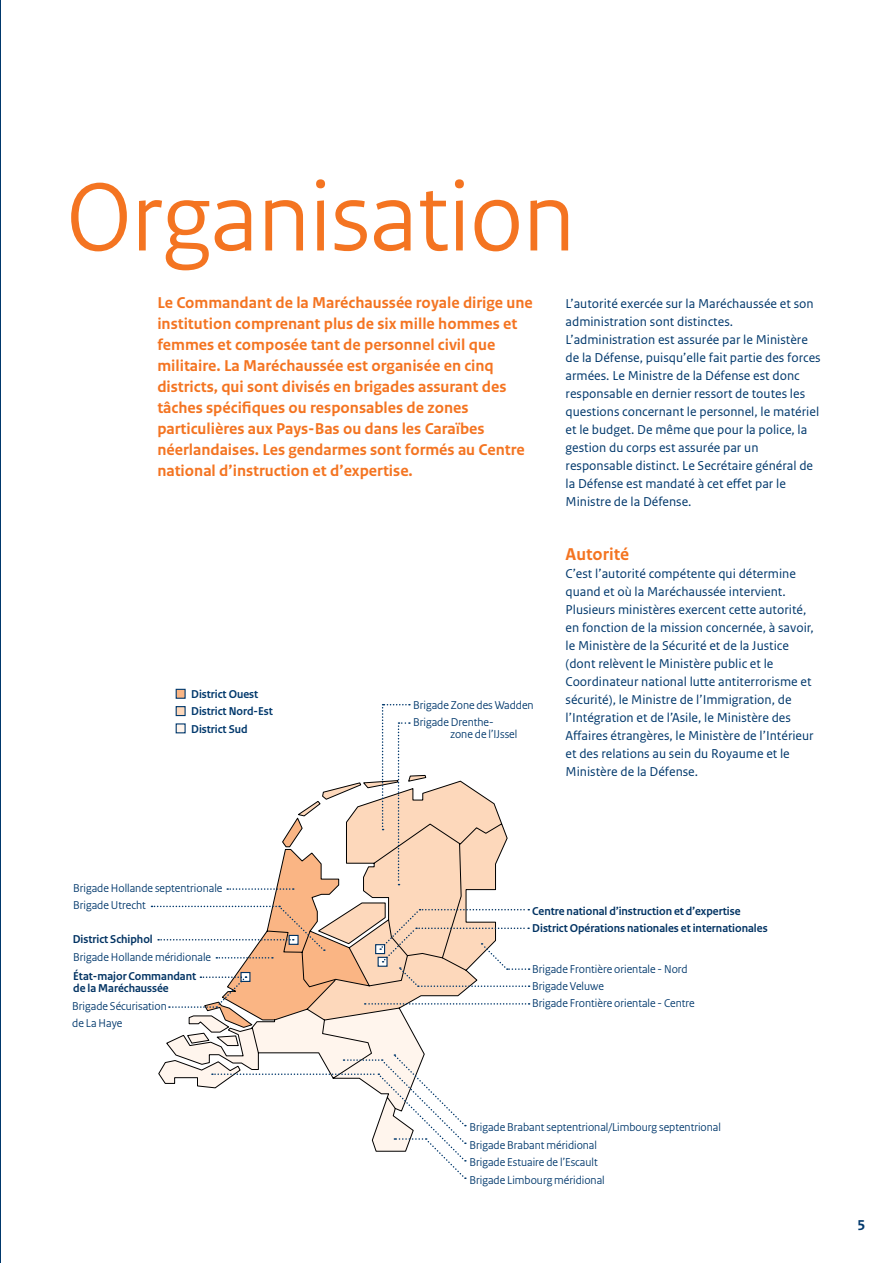
<style>
.page{position:relative;width:893px;height:1263px;background:#fff}
.page>*{position:absolute;margin:0;border:0;box-sizing:border-box;transform-origin:0 0}
.t1{font:102px "Rijksoverheid Sans Heading";color:#f47421}
.t2{font:700 18px "Rijksoverheid Sans Text";color:#f47421}
.t3{font:700 16.5px/21px "Rijksoverheid Sans Text";color:#f47421}
.t4{font:700 15px "Rijksoverheid Sans Text";color:#00386c}
.t5{font:13.5px/18px "Rijksoverheid Sans Text";color:#00386c}
.t6{font:12px/17.4px "Rijksoverheid Sans Heading";color:#00386c}
.t7{font:700 12px/12px "Rijksoverheid Sans Heading";color:#003262}
.t8{font:700 12px/17.4px "Rijksoverheid Sans Heading";color:#00386c}
</style>
<div class="page">
<hr style="left:0;top:0;width:1px;height:1263px;background:#00386c">
<div style="left:176px;top:689px;width:10px;height:10px;background:#fab584;border:1px solid #00386c"></div>
<svg style="left:151px;top:704px;width:379px;height:475px"></svg>
<h1 class="t1" style="left:67px;top:158px;width:510px">Organisation</h1>
<p class="t3" style="left:157px;top:292px;width:377px">Le Commandant de la Maréchaussée royale dirige une institution comprenant plus de six mille hommes et femmes et composée tant de personnel civil que militaire. La Maréchaussée est organisée en cinq districts, qui sont divisés en brigades assurant des tâches spécifiques ou responsables de zones particulières aux Pays-Bas ou dans les Caraïbes néerlandaises. Les gendarmes sont formés au Centre national d’instruction et d’expertise.</p>
<p class="t5" style="left:566px;top:295px;width:257px">L’autorité exercée sur la Maréchaussée et son administration sont distinctes.<br>L’administration est assurée par le Ministère de la Défense, puisqu’elle fait partie des forces armées. Le Ministre de la Défense est donc responsable en dernier ressort de toutes les questions concernant le personnel, le matériel et le budget. De même que pour la police, la gestion du corps est assurée par un responsable distinct. Le Secrétaire général de la Défense est mandaté à cet effet par le Ministre de la Défense.</p>
<p class="t8" style="left:191px;top:685px;width:83px">District Ouest<br>District Nord-Est<br>District Sud</p>
<p class="t6" style="left:413px;top:696px;width:122px">Brigade Zone des Wadden<br>Brigade Drenthe-</p>
<p class="t6" style="left:451px;top:726px;width:68px">zone de l’IJssel</p>
<h2 class="t2" style="left:566px;top:544px;width:65px">Autorité</h2>
<p class="t5" style="left:566px;top:565px;width:250px">C’est l’autorité compétente qui détermine quand et où la Maréchaussée intervient.<br>Plusieurs ministères exercent cette autorité, en fonction de la mission concernée, à savoir, le Ministère de la Sécurité et de la Justice (dont relèvent le Ministère public et le Coordinateur national lutte antiterrorisme et sécurité), le Ministre de l’Immigration, de l’Intégration et de l’Asile, le Ministère des Affaires étrangères, le Ministère de l’Intérieur et des relations au sein du Royaume et le Ministère de la Défense.</p>
<p class="t6" style="left:73px;top:879px;width:151px">Brigade Hollande septentrionale<br>Brigade Utrecht</p>
<p class="t7" style="left:73px;top:934px;width:82px">District Schiphol</p>
<p class="t6" style="left:73px;top:949px;width:139px">Brigade Hollande méridionale</p>
<p class="t6" style="left:72px;top:997px;width:96px">Brigade Sécurisation de La Haye</p>
<p class="t7" style="left:73px;top:971px;width:125px">État-major Commandant de la Maréchaussée</p>
<p class="t7" style="left:532px;top:903px;width:237px;line-height:17.4px">Centre national d’instruction et d’expertise<br>District Opérations nationales et internationales</p>
<p class="t6" style="left:532px;top:960px;width:164px">Brigade Frontière orientale - Nord<br>Brigade Veluwe<br>Brigade Frontière orientale - Centre</p>
<p class="t6" style="left:469px;top:1119px;width:253px">Brigade Brabant septentrional/Limbourg septentrional Brigade Brabant méridional<br>Brigade Estuaire de l’Escault<br>Brigade Limbourg méridional</p>
<p class="t4" style="left:857px;top:1216px;width:9px">5</p>
</div>
